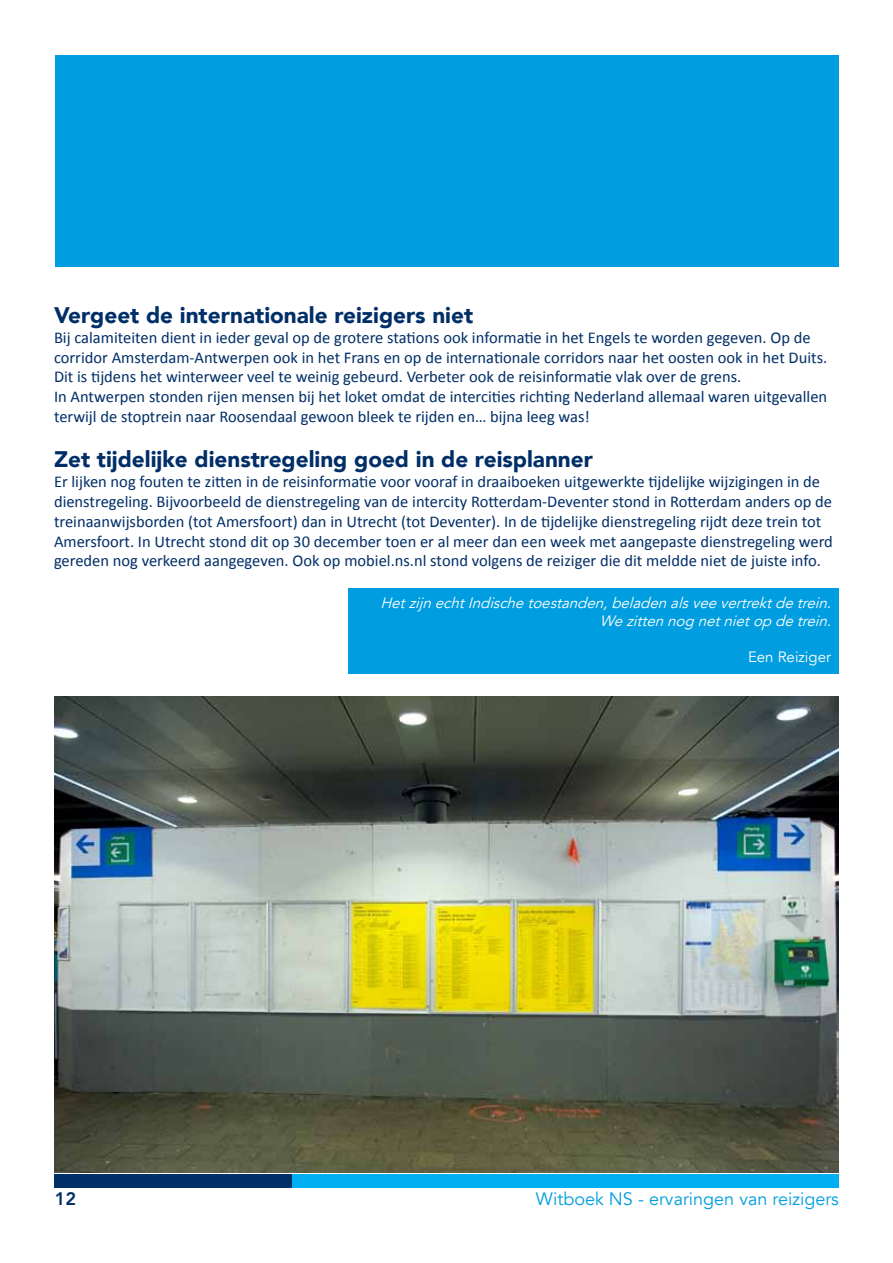
<style>
.page{position:relative;width:893px;height:1263px;background:#fff}
.page>*{position:absolute;margin:0;border:0;box-sizing:border-box;transform-origin:0 0}
.t1{font:900 22.5px "Avenir LT";color:#002e67}
.t2{font:18px "Avenir LT";color:#009ee0}
.t3{font:800 18px "Avenir LT Std";color:#002e67}
.t4{font:16.5px/19.8px "Calibri";color:#002e67}
.t5{font:italic 15px/18px "Avenir LT";color:#fff;text-align:right}
.t6{font:800 15px "Avenir LT Std";color:#009ee0}
.t7{font:15px "Avenir LT";color:#fff}
</style>
<div class="page">
<div style="left:55px;top:55px;width:783px;height:211px;background:#009ee0"></div>
<div style="left:55px;top:1174px;width:783px;height:13px;background:#00aff2"></div>
<div style="left:54px;top:1174px;width:237px;height:13px;background:#002e67"></div>
<img style="left:55px;top:696px;width:784px;height:476px">
<div style="left:348px;top:589px;width:490px;height:85px;background:#009ee0"></div>
<h1 class="t1" style="left:54px;top:302px;width:421px">Vergeet de internationale reizigers niet</h1>
<p class="t4" style="left:54px;top:327px;width:775px">Bij calamiteiten dient in ieder geval op de grotere stations ook informatie in het Engels te worden gegeven. Op de corridor Amsterdam-Antwerpen ook in het Frans en op de internationale corridors naar het oosten ook in het Duits.<br>Dit is tijdens het winterweer veel te weinig gebeurd. Verbeter ook de reisinformatie vlak over de grens.<br>In Antwerpen stonden rijen mensen bij het loket omdat de intercities richting Nederland allemaal waren uitgevallen terwijl de stoptrein naar Roosendaal gewoon bleek te rijden en… bijna leeg was!</p>
<h1 class="t1" style="left:54px;top:446px;width:540px">Zet tijdelijke dienstregeling goed in de reisplanner</h1>
<p class="t4" style="left:54px;top:472px;width:780px">Er lijken nog fouten te zitten in de reisinformatie voor vooraf in draaiboeken uitgewerkte tijdelijke wijzigingen in de dienstregeling. Bijvoorbeeld de dienstregeling van de intercity Rotterdam-Deventer stond in Rotterdam anders op de treinaanwijsborden (tot Amersfoort) dan in Utrecht (tot Deventer). In de tijdelijke dienstregeling rijdt deze trein tot Amersfoort. In Utrecht stond dit op 30 december toen er al meer dan een week met aangepaste dienstregeling werd gereden nog verkeerd aangegeven. Ook op mobiel.ns.nl stond volgens de reiziger die dit meldde niet de juiste info.</p>
<p class="t3" style="left:55px;top:1188px;width:23px">12</p>
<p class="t5" style="left:380px;top:594px;width:457px">HetzijnechtIndischetoestanden,beladenalsveevertrektdetrein.<br>Wezittennog netnietop detrein.</p>
<p class="t7" style="left:748px;top:648px;width:85px">Een Reiziger</p>
<p class="t2" style="left:536px;top:1188px;width:305px">Witboek NS - ervaringen van reizigers</p>
<p class="t6" style="left:575px;top:1192px;width:265px">Op weg naar één Rijksinfrabeheerder</p>
</div>
